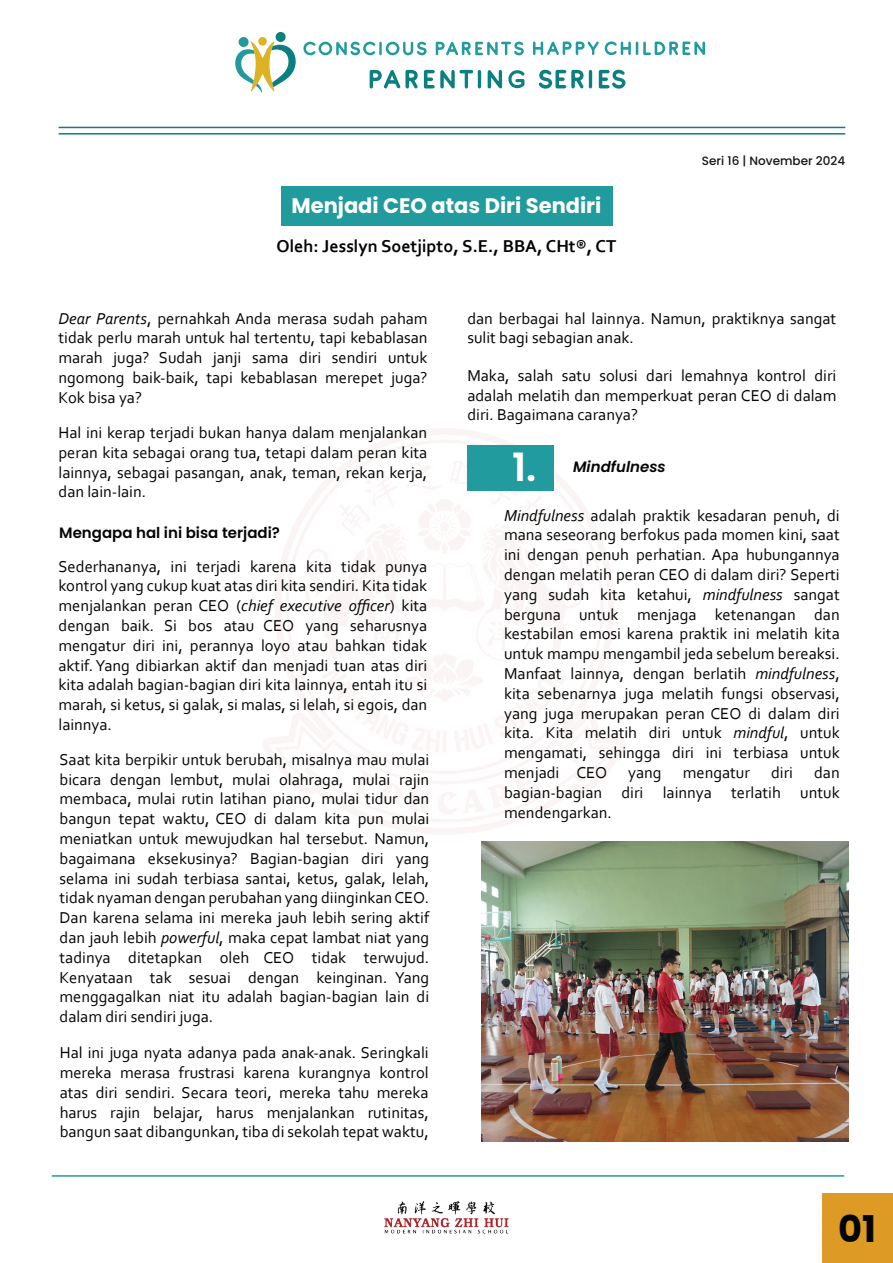
<style>
.page{position:relative;width:893px;height:1263px;background:#fff}
.page>*{position:absolute;margin:0;border:0;box-sizing:border-box;transform-origin:0 0}
.t1{font:600 39px "Poppins";color:#fff}
.t2{font:700 36.9px "Poppins";color:#040503}
.t3{font:700 21px "Poppins";color:#fff}
.t4{font:700 18px "Corbel";color:#040503}
.t5{font:16.5px/19.8px "Corbel";color:#040503;text-align:justify}
.t6{font:600 15px "Poppins";color:#040503}
.t7{font:italic 600 15px "Poppins";color:#040503}
.t8{font:500 12px "Poppins";color:#151414}
.s1{font-style:italic}
</style>
<div class="page">
<svg style="left:239px;top:37px;width:10px;height:10px"></svg>
<div style="left:276px;top:32px;width:10px;height:10px;background:#0c8081;border-radius:50%"></div>
<div style="left:258px;top:37px;width:9px;height:9px;background:#deb225;border-radius:50%"></div>
<svg style="left:235px;top:41px;width:61px;height:52px"></svg>
<svg style="left:436px;top:42px;width:88px;height:14px"></svg>
<svg style="left:303px;top:41px;width:124px;height:15px"></svg>
<svg style="left:533px;top:41px;width:172px;height:15px"></svg>
<svg style="left:599px;top:69px;width:26px;height:20px"></svg>
<svg style="left:539px;top:69px;width:53px;height:20px"></svg>
<hr style="left:59px;top:127px;width:786px;height:1px;background:#0c8081">
<hr style="left:59px;top:133px;width:786px;height:2px;background:#0c8081">
<svg style="left:488px;top:70px;width:14px;height:19px"></svg>
<svg style="left:370px;top:70px;width:48px;height:19px"></svg>
<svg style="left:424px;top:70px;width:57px;height:19px"></svg>
<svg style="left:508px;top:70px;width:17px;height:18px"></svg>
<div style="left:281px;top:187px;width:331px;height:39px;background:#219b9d"></div>
<img style="left:384px;top:1201px;width:125px;height:33px">
<hr style="left:52px;top:1175px;width:792px;height:2px;background:#219b9d">
<div style="left:822px;top:1193px;width:71px;height:70px;background:#dd9b25"></div>
<div style="left:467px;top:445px;width:87px;height:46px;background:#219b9d"></div>
<img style="left:481px;top:841px;width:367px;height:300px">
<p class="t3" style="left:291px;top:193px;width:311px">Menjadi CEO atas Diri Sendiri</p>
<p class="t4" style="left:277px;top:235px;width:341px">Oleh: Jesslyn Soetjipto, S.E., BBA, CHt®, CT</p>
<p class="t8" style="left:702px;top:154px;width:145px">Seri 16 | November 2024</p>
<p class="t5" style="left:58px;top:308px;width:371px"><span class="s1">Dear Parents</span>, pernahkah Anda merasa sudah paham tidak perlu marah untuk hal tertentu, tapi kebablasan marah juga? Sudah janji sama diri sendiri untuk ngomong baik-baik, tapi kebablasan merepet juga?<br>Kok bisa ya?</p>
<p class="t5" style="left:58px;top:422px;width:370px">Hal ini kerap terjadi bukan hanya dalam menjalankan peran kita sebagai orang tua, tetapi dalam peran kita lainnya, sebagai pasangan, anak, teman, rekan kerja, dan lain-lain.</p>
<p class="t6" style="left:59px;top:524px;width:222px">Mengapa hal ini bisa terjadi?</p>
<p class="t5" style="left:58px;top:556px;width:370px">Sederhananya, ini terjadi karena kita tidak punya kontrol yang cukup kuat atas diri kita sendiri. Kita tidak menjalankan peran CEO (<span class="s1">chief executive officer</span>) kita dengan baik. Si bos atau CEO yang seharusnya mengatur diri ini, perannya loyo atau bahkan tidak aktif. Yang dibiarkan aktif dan menjadi tuan atas diri kita adalah bagian-bagian diri kita lainnya, entah itu si marah, si ketus, si galak, si malas, si lelah, si egois, dan lainnya.</p>
<p class="t5" style="left:60px;top:749px;width:371px">Saat kita berpikir untuk berubah, misalnya mau mulai bicara dengan lembut, mulai olahraga, mulai rajin membaca, mulai rutin latihan piano, mulai tidur dan bangun tepat waktu, CEO di dalam kita pun mulai meniatkan untuk mewujudkan hal tersebut. Namun, bagaimana eksekusinya? Bagian-bagian diri yang selama ini sudah terbiasa santai, ketus, galak, lelah, tidak nyaman dengan perubahan yang diinginkan CEO.<br>Dan karena selama ini mereka jauh lebih sering aktif dan jauh lebih <span class="s1">powerful</span>, maka cepat lambat niat yang tadinya ditetapkan oleh CEO tidak terwujud.<br>Kenyataan tak sesuai dengan keinginan. Yang menggagalkan niat itu adalah bagian-bagian lain di dalam diri sendiri juga.</p>
<p class="t5" style="left:60px;top:1042px;width:371px">Hal ini juga nyata adanya pada anak-anak. Seringkali mereka merasa frustrasi karena kurangnya kontrol atas diri sendiri. Secara teori, mereka tahu mereka harus rajin belajar, harus menjalankan rutinitas, bangun saat dibangunkan, tiba di sekolah tepat waktu,</p>
<p class="t5" style="left:467px;top:308px;width:370px">dan berbagai hal lainnya. Namun, praktiknya sangat sulit bagi sebagian anak.</p>
<p class="t5" style="left:467px;top:365px;width:371px">Maka, salah satu solusi dari lemahnya kontrol diri adalah melatih dan memperkuat peran CEO di dalam diri. Bagaimana caranya?</p>
<h1 class="t1" style="left:512px;top:445px;width:26px">1.</h1>
<p class="t7" style="left:573px;top:458px;width:94px">Mindfulness</p>
<p class="t5" style="left:504px;top:505px;width:337px"><span class="s1">Mindfulness</span> adalah praktik kesadaran penuh, di mana seseorang berfokus pada momen kini, saat ini dengan penuh perhatian. Apa hubungannya dengan melatih peran CEO di dalam diri? Seperti yang sudah kita ketahui, <span class="s1">mindfulness</span> sangat berguna untuk menjaga ketenangan dan kestabilan emosi karena praktik ini melatih kita untuk mampu mengambil jeda sebelum bereaksi.<br>Manfaat lainnya, dengan berlatih <span class="s1">mindfulness</span>, kita sebenarnya juga melatih fungsi observasi, yang juga merupakan peran CEO di dalam diri kita. Kita melatih diri untuk <span class="s1">mindful</span>, untuk mengamati, sehingga diri ini terbiasa untuk menjadi CEO</p>
<p class="t5" style="left:504px;top:762px;width:337px;text-indent:310px">dan bagian-bagian diri lainnya terlatih untuk mendengarkan.</p>
<p class="t5" style="left:628px;top:762px;width:35px">yang</p>
<p class="t5" style="left:683px;top:762px;width:69px">mengatur</p>
<p class="t5" style="left:771px;top:762px;width:24px">diri</p>
<h2 class="t2" style="left:838px;top:1208px;width:39px">01</h2>
</div>
